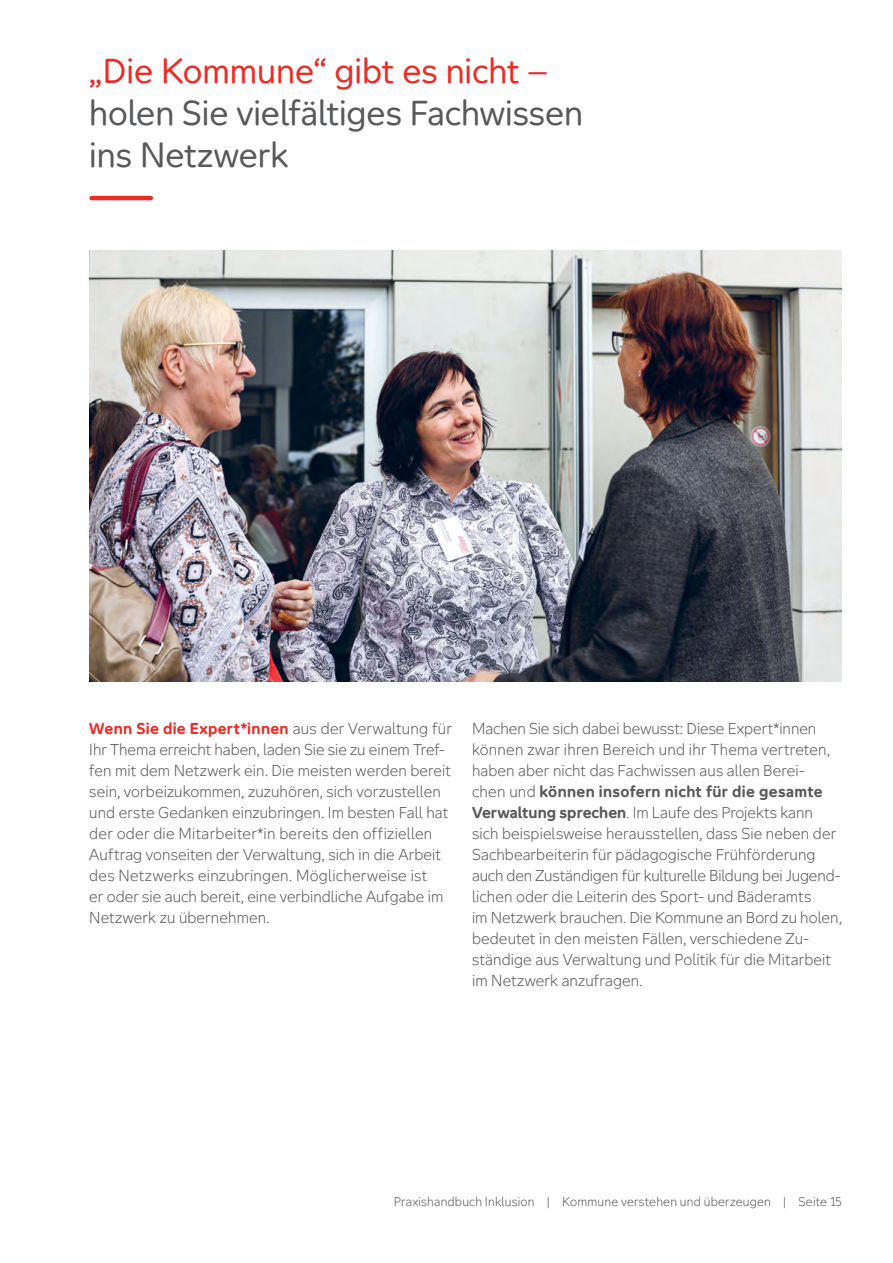
<style>
.page{position:relative;width:893px;height:1263px;background:#fff}
.page>*{position:absolute;margin:0;border:0;box-sizing:border-box;transform-origin:0 0}
.t1{font:33px/42px "Aktion Mensch";color:#58595b}
.Fließtext{font:300 15px/21px "Aktion Mensch";letter-spacing:.005em;color:#58595b}
.t2{font:300 12px "Aktion Mensch";letter-spacing:.015em;color:#58595b}
.s1{color:#ee2a24}
.s2{font-weight:700;color:#ee2a24}
.s3{font-weight:700}
</style>
<div class="page">
<img style="left:89px;top:251px;width:753px;height:430px">
<hr style="left:92px;top:196px;width:59px;height:4px;background:#ee2a24">
<h2 class="t1" style="left:89px;top:48px;width:495px"><span class="s1">„Die Kommune“ gibt es nicht – </span>holen Sie vielfältiges Fachwissen ins Netzwerk</h2>
<p class="Fließtext" style="left:89px;top:718px;width:364px"><span class="s2">Wenn Sie die Expert*innen</span> aus der Verwaltung für Ihr Thema erreicht haben, laden Sie sie zu einem Tref&shy;fen mit dem Netzwerk ein. Die meisten werden bereit sein, vorbeizukommen, zuzuhören, sich vorzustellen und erste Gedanken einzubringen. Im besten Fall hat der oder die Mitarbeiter*in bereits den offiziellen Auftrag vonseiten der Verwaltung, sich in die Arbeit des Netzwerks einzubringen. Möglicherweise ist<br>er oder sie auch bereit, eine verbindliche Aufgabe im Netzwerk zu übernehmen.</p>
<p class="Fließtext" style="left:472px;top:718px;width:371px">Machen Sie sich dabei bewusst: Diese Expert*innen können zwar ihren Bereich und ihr Thema vertreten, haben aber nicht das Fachwissen aus allen Berei-<br>chen und <span class="s3">können insofern nicht für die gesamte Verwaltung sprechen</span>. Im Laufe des Projekts kann sich beispielsweise herausstellen, dass Sie neben der Sachbearbeiterin für pädagogische Frühförderung auch den Zuständigen für kulturelle Bildung bei Jugend&shy;lichen oder die Leiterin des Sport- und Bäderamts<br>im Netzwerk brauchen. Die Kommune an Bord zu holen, bedeutet in den meisten Fällen, verschiedene Zu&shy;ständige aus Verwaltung und Politik für die Mitarbeit im Netzwerk anzufragen.</p>
<p class="t2" style="left:394px;top:1194px;width:450px">Praxishandbuch Inklusion | Kommune verstehen und überzeugen | Seite 15</p>
</div>
